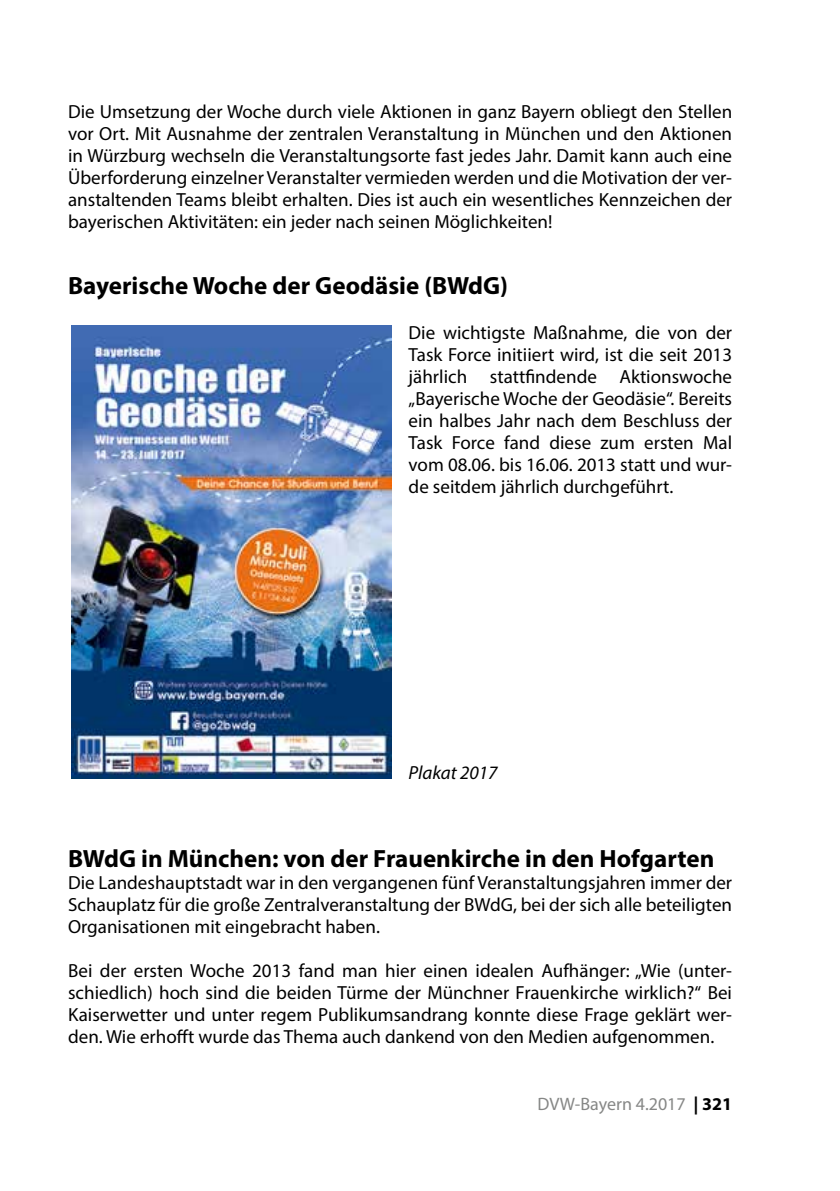
<style>
.page{position:relative;width:840px;height:1191px;background:#fff}
.page>*{position:absolute;margin:0;border:0;box-sizing:border-box;transform-origin:0 0}
.t1{font:700 25px "Myriad Pro";color:#000}
.t2{font:19px/22px "Myriad Pro";color:#000;text-align:justify}
.t3{font:italic 19px "Myriad Pro";color:#000}
.t4{font:18px "Myriad Pro";color:#868786}
.s1{font-weight:700;color:#000}
</style>
<div class="page">
<img style="left:71px;top:326px;width:320px;height:452px">
<p class="t2" style="left:68px;top:101px;width:665px">Die Umsetzung der Woche durch viele Aktionen in ganz Bayern obliegt den Stellen vor Ort. Mit Ausnahme der zentralen Veranstaltung in München und den Aktionen in Würzburg wechseln die Veranstaltungsorte fast jedes Jahr. Damit kann auch eine Überforderung einzelner Veranstalter vermieden werden und die Motivation der ver&shy;anstaltenden Teams bleibt erhalten. Dies ist auch ein wesentliches Kennzeichen der bayerischen Aktivitäten: ein jeder nach seinen Möglichkeiten!</p>
<h1 class="t1" style="left:68px;top:270px;width:441px">Bayerische Woche der Geodäsie (BWdG)</h1>
<p class="t2" style="left:408px;top:321px;width:325px">Die wichtigste Maßnahme, die von der Task Force initiiert wird, ist die seit 2013 jährlich stattfindende Aktionswoche „Bayerische Woche der Geodäsie“. Bereits ein halbes Jahr nach dem Beschluss der Task Force fand diese zum ersten Mal vom 08.06. bis 16.06. 2013 statt und wur&shy;de seitdem jährlich durchgeführt.</p>
<p class="t3" style="left:408px;top:760px;width:90px">Plakat 2017</p>
<h1 class="t1" style="left:68px;top:842px;width:647px">BWdG in München: von der Frauenkirche in den Hofgarten</h1>
<p class="t2" style="left:68px;top:871px;width:665px">Die Landeshauptstadt war in den vergangenen fünf Veranstaltungsjahren immer der Schauplatz für die große Zentralveranstaltung der BWdG, bei der sich alle beteiligten Organisationen mit eingebracht haben.</p>
<p class="t2" style="left:68px;top:959px;width:665px">Bei der ersten Woche 2013 fand man hier einen idealen Aufhänger: „Wie (unter&shy;schiedlich) hoch sind die beiden Türme der Münchner Frauenkirche wirklich?“ Bei Kaiserwetter und unter regem Publikumsandrang konnte diese Frage geklärt wer&shy;den. Wie erhofft wurde das Thema auch dankend von den Medien aufgenommen.</p>
<p class="t4" style="left:537px;top:1093px;width:196px">DVW-Bayern 4.2017 <span class="s1">| 321</span></p>
</div>
